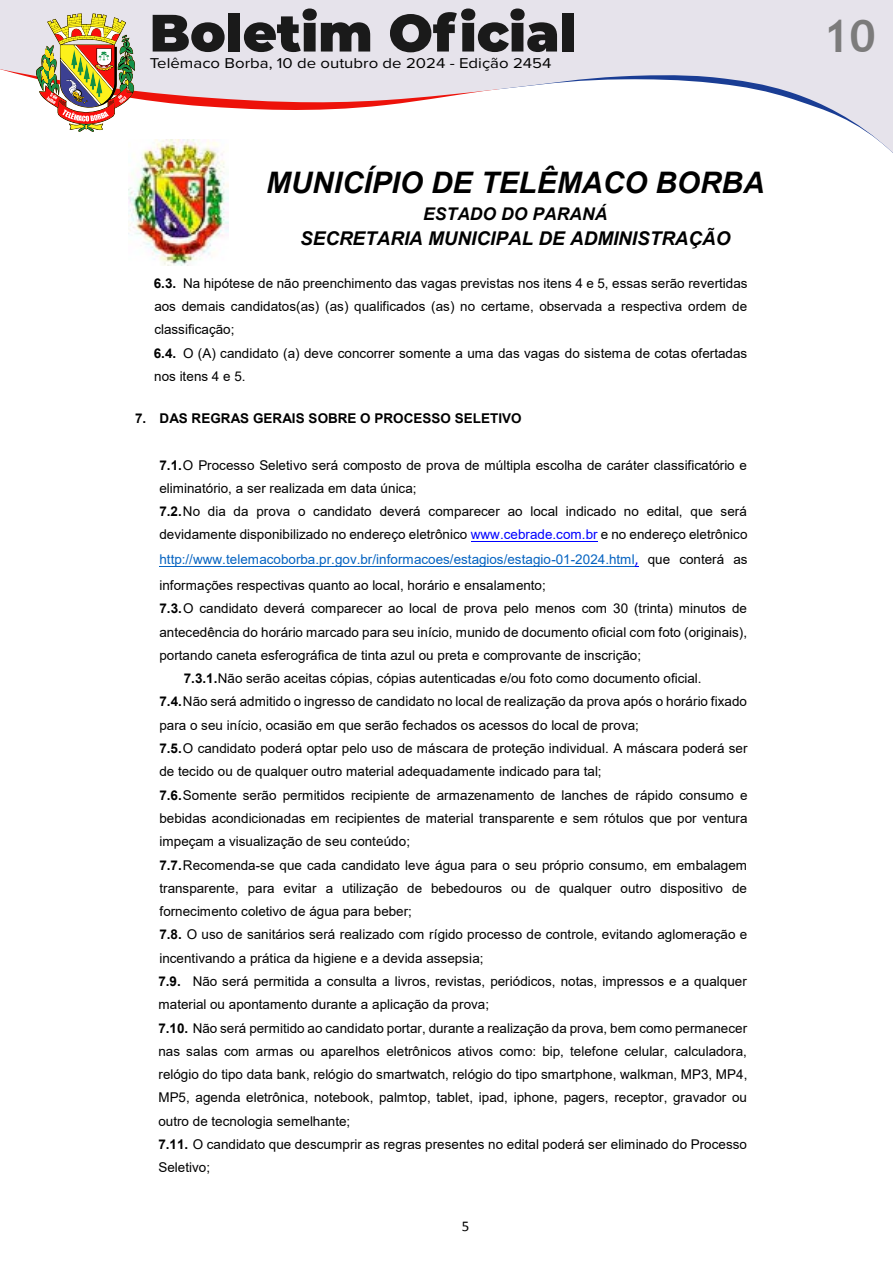
<style>
.page{position:relative;width:893px;height:1263px;background:#fff}
.page>*{position:absolute;margin:0;border:0;box-sizing:border-box;transform-origin:0 0}
.t1{font:700 45px "Trebuchet MS";color:#7c7b7b}
.t2{font:italic 700 29.7px "Arial";color:#000}
.t3{font:italic 700 18.9px "Arial";letter-spacing:-.005em;color:#000}
.t4{font:italic 700 17.55px "Arial";color:#000}
.t5{font:14.85px "Calibri";color:#000}
.t6{font:14.7px "Proxima Nova";color:#000;scale:1.14 1}
.t7{font:13.5px/23.2px "Arial";color:#000}
.t8{font:13.5px/25.8px "Arial";color:#0563c1}
.t9{font:700 13.5px "Arial";color:#000}
.s1{font-weight:700}
.s2{color:#00f}
.s3{font-family:"Calibri";font-size:14.85px;color:#00f}
.s4{color:#000}
</style>
<div class="page">
<div style="left:0;top:0;width:893px;height:9px;background:#e6e3eb"></div>
<svg style="left:0;top:9px;width:893px;height:144px"></svg>
<img style="left:129px;top:140px;width:99px;height:125px">
<hr style="left:471px;top:541px;width:127px;height:1px;background:#00f">
<hr style="left:160px;top:566px;width:475px;height:1px;background:#0563c1">
<p class="t6" style="left:150px;top:53px;width:354px">Telêmaco Borba, 10 de outubro de 2024 - Edição 2454</p>
<h2 class="t2" style="left:266px;top:162px;width:500px">MUNICÍPIO DE TELÊMACO BORBA</h2>
<p class="t4" style="left:423px;top:202px;width:186px">ESTADO DO PARANÁ</p>
<h3 class="t3" style="left:300px;top:225px;width:432px">SECRETARIA MUNICIPAL DE ADMINISTRAÇÃO</h3>
<p class="t7" style="left:154px;top:271px;width:595px"><span class="s1">6.3.</span> Na hipótese de não preenchimento das vagas previstas nos itens 4 e 5, essas serão revertidas aos demais candidatos(as) (as) qualificados (as) no certame, observada a respectiva ordem de classificação;<br><span class="s1">6.4.</span> O (A) candidato (a) deve concorrer somente a uma das vagas do sistema de cotas ofertadas nos itens 4 e 5.</p>
<p class="t9" style="left:135px;top:408px;width:388px">7. DAS REGRAS GERAIS SOBRE O PROCESSO SELETIVO</p>
<p class="t7" style="left:159px;top:453px;width:589px"><span class="s1">7.1.</span>O Processo Seletivo será composto de prova de múltipla escolha de caráter classificatório e eliminatório, a ser realizada em data única;<br><span class="s1">7.2.</span>No dia da prova o candidato deverá comparecer ao local indicado no edital, que será devidamente disponibilizado no endereço eletrônico <span class="s2">www.cebrade.com.br</span> e no endereço eletrônico</p>
<p class="t8" style="left:160px;top:546px;width:590px">http://www.telemacoborba.pr.gov.br/informacoes/estagios/estagio-01-2024.html<span class="s3">,</span> <span class="s4">que conterá as informações respectivas quanto ao local, horário e ensalamento;</span></p>
<p class="t7" style="left:160px;top:597px;width:589px"><span class="s1">7.3.</span>O candidato deverá comparecer ao local de prova pelo menos com 30 (trinta) minutos de</p>
<p class="t7" style="left:159px;top:620px;width:589px">antecedência do horário marcado para seu início, munido de documento oficial com foto (originais),</p>
<p class="t7" style="left:159px;top:643px;width:483px">portando caneta esferográfica de tinta azul ou preta e comprovante de inscrição;</p>
<p class="t7" style="left:184px;top:667px;width:519px"><span class="s1">7.3.1.</span>Não serão aceitas cópias, cópias autenticadas e/ou foto como documento oficial.</p>
<p class="t7" style="left:159px;top:690px;width:589px"><span class="s1">7.4.</span>Não será admitido o ingresso de candidato no local de realização da prova após o horário fixado</p>
<p class="t7" style="left:159px;top:713px;width:481px">para o seu início, ocasião em que serão fechados os acessos do local de prova;</p>
<p class="t7" style="left:159px;top:736px;width:589px"><span class="s1">7.5.</span>O candidato poderá optar pelo uso de máscara de proteção individual. A máscara poderá ser</p>
<p class="t7" style="left:159px;top:760px;width:444px">de tecido ou de qualquer outro material adequadamente indicado para tal;</p>
<p class="t7" style="left:159px;top:783px;width:590px"><span class="s1">7.6.</span>Somente serão permitidos recipiente de armazenamento de lanches de rápido consumo e</p>
<p class="t7" style="left:159px;top:806px;width:590px">bebidas acondicionadas em recipientes de material transparente e sem rótulos que por ventura</p>
<p class="t7" style="left:159px;top:830px;width:252px">impeçam a visualização de seu conteúdo;</p>
<p class="t7" style="left:159px;top:853px;width:589px"><span class="s1">7.7.</span>Recomenda-se que cada candidato leve água para o seu próprio consumo, em embalagem</p>
<p class="t7" style="left:159px;top:876px;width:589px">transparente, para evitar a utilização de bebedouros ou de qualquer outro dispositivo de</p>
<p class="t7" style="left:159px;top:899px;width:254px">fornecimento coletivo de água para beber;</p>
<p class="t7" style="left:159px;top:923px;width:589px"><span class="s1">7.8.</span> O uso de sanitários será realizado com rígido processo de controle, evitando aglomeração e</p>
<p class="t7" style="left:159px;top:946px;width:326px">incentivando a prática da higiene e a devida assepsia;</p>
<p class="t7" style="left:158px;top:969px;width:590px"><span class="s1">7.9.</span> Não será permitida a consulta a livros, revistas, periódicos, notas, impressos e a qualquer</p>
<p class="t7" style="left:158px;top:993px;width:332px">material ou apontamento durante a aplicação da prova;</p>
<p class="t7" style="left:158px;top:1016px;width:590px"><span class="s1">7.10.</span> Não será permitido ao candidato portar, durante a realização da prova, bem como permanecer</p>
<p class="t7" style="left:158px;top:1039px;width:590px">nas salas com armas ou aparelhos eletrônicos ativos como: bip, telefone celular, calculadora,</p>
<p class="t7" style="left:158px;top:1063px;width:590px">relógio do tipo data bank, relógio do smartwatch, relógio do tipo smartphone, walkman, MP3, MP4,</p>
<p class="t7" style="left:158px;top:1086px;width:590px">MP5, agenda eletrônica, notebook, palmtop, tablet, ipad, iphone, pagers, receptor, gravador ou</p>
<p class="t7" style="left:158px;top:1109px;width:193px">outro de tecnologia semelhante;</p>
<p class="t7" style="left:158px;top:1132px;width:590px"><span class="s1">7.11.</span> O candidato que descumprir as regras presentes no edital poderá ser eliminado do Processo</p>
<p class="t7" style="left:158px;top:1156px;width:53px">Seletivo;</p>
<p class="t5" style="left:462px;top:1215px;width:9px">5</p>
<h1 class="t1" style="left:823px;top:8px;width:54px">10</h1>
</div>
